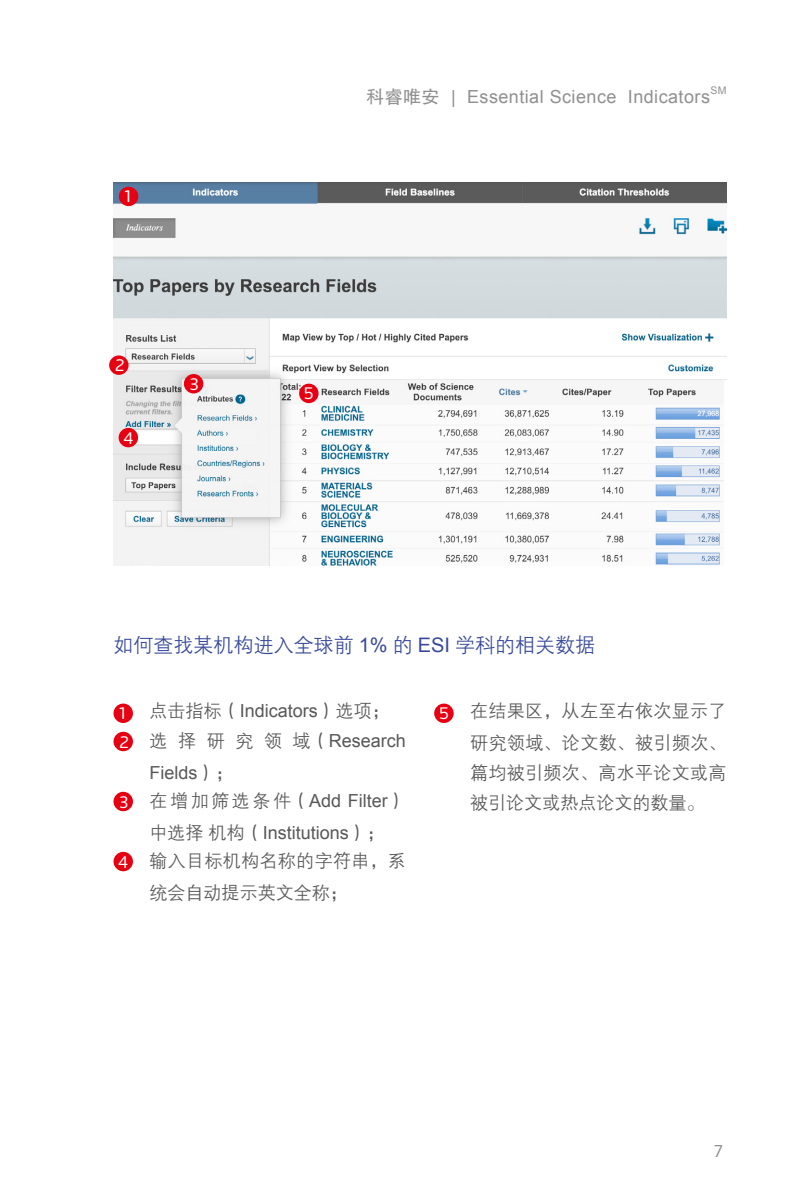
<style>
.page{position:relative;width:806px;height:1191px;background:#fff}
.page>*{position:absolute;margin:0;border:0;box-sizing:border-box;transform-origin:0 0}
.t1{font:20px "FZZDXJW GB1 0";color:#37489c}
.t2{font:18px/32px "FZZDXJW GB1 0";letter-spacing:.02em;color:#595757}
.t3{font:18px/32px "Arial";color:#595757}
.t4{font:18px "Arial";letter-spacing:.025em;color:#909090}
.t5{font:18px "FZZDXJW GB1 0";letter-spacing:.14em;color:#595757}
.t6{font:18px "Knowledge";color:#909090}
.t7{font:17.4px "Knowledge";color:#fff}
.t8{font:10.4px "Arial";color:#909090}
.s1{font-family:"FZHTJW GB1 0"}
.s2{font-family:"Arial"}
.s3{font-family:"Knowledge";font-size:22px}
.s4{font-family:"FZZDXJW GB1 0"}
</style>
<div class="page">
<img style="left:113px;top:182px;width:613px;height:383px">
<div style="left:109px;top:355px;width:19px;height:20px;background:#e60012;border-radius:50%"></div>
<div style="left:113px;top:732px;width:20px;height:19px;background:#e60012;border-radius:50%"></div>
<div style="left:184px;top:374px;width:19px;height:19px;background:#e60012;border-radius:50%"></div>
<div style="left:113px;top:792px;width:20px;height:19px;background:#e60012;border-radius:50%"></div>
<div style="left:118px;top:428px;width:20px;height:19px;background:#e60012;border-radius:50%"></div>
<div style="left:113px;top:852px;width:20px;height:19px;background:#e60012;border-radius:50%"></div>
<div style="left:299px;top:384px;width:19px;height:19px;background:#e60012;border-radius:50%"></div>
<div style="left:434px;top:703px;width:19px;height:20px;background:#e60012;border-radius:50%"></div>
<div style="left:119px;top:187px;width:19px;height:19px;background:#e60012;border-radius:50%"></div>
<div style="left:113px;top:703px;width:20px;height:20px;background:#e60012;border-radius:50%"></div>
<p class="t7" style="left:125px;top:186px;width:7px">1</p>
<p class="t7" style="left:115px;top:355px;width:11px">2</p>
<p class="t7" style="left:123px;top:427px;width:11px">4</p>
<p class="t7" style="left:190px;top:373px;width:10px">3</p>
<p class="t4" style="left:366px;top:85px;width:345px"><span class="s1">科睿唯安</span> | Essential Science Indicators</p>
<p class="t8" style="left:710px;top:84px;width:18px">SM</p>
<p class="t7" style="left:304px;top:383px;width:11px">5</p>
<p class="t1" style="left:113px;top:635px;width:483px">如何查找某机构进入全球前 <span class="s2">1%</span> 的 <span class="s2">ESI</span> 学科的相关数据</p>
<p class="t3" style="left:113px;top:694px;width:278px"><span class="s3">•</span> <span class="s4">点击指标（</span>Indicators<span class="s4">）选项；</span></p>
<p class="t3" style="left:149px;top:724px;width:257px;text-indent:-36px"><span class="s3">•</span> <span class="s4">选择研究领域（</span>Research<br>Fields<span class="s4">）；</span></p>
<p class="t5" style="left:113px;top:791px;width:293px"><span class="s3">•</span> 在增加筛选条件（<span class="s2">Add Filter</span>）</p>
<p class="t3" style="left:149px;top:816px;width:237px"><span class="s4">中选择机构（</span>Institutions<span class="s4">）；</span></p>
<p class="t2" style="left:149px;top:845px;width:257px;text-indent:-36px"><span class="s3">•</span> 输入目标机构名称的字符串，系统会自动提示英文全称；</p>
<p class="t7" style="left:119px;top:703px;width:7px">1</p>
<p class="t7" style="left:119px;top:731px;width:11px">2</p>
<p class="t7" style="left:119px;top:791px;width:10px">3</p>
<p class="t7" style="left:118px;top:851px;width:11px">4</p>
<p class="t2" style="left:434px;top:695px;width:293px;text-align:right"><span class="s3">•</span> 在结果区，从左至右依次显示了研究领域、论文数、被引频次、</p>
<p class="t2" style="left:470px;top:758px;width:257px;line-height:30px">篇均被引频次、高水平论文或高被引论文或热点论文的数量。</p>
<p class="t7" style="left:438px;top:703px;width:11px">5</p>
<p class="t6" style="left:713px;top:1139px;width:10px">7</p>
</div>
